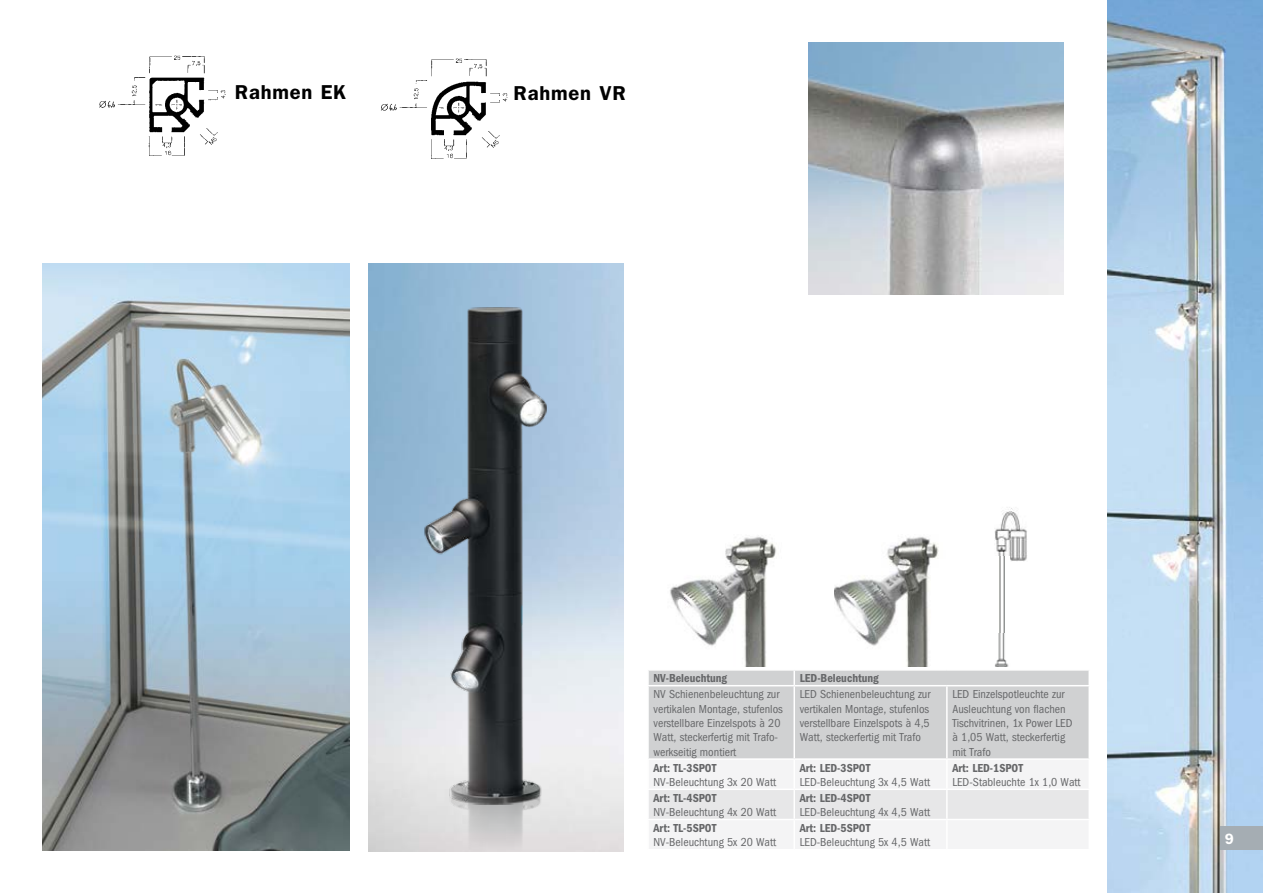
<style>
.page{position:relative;width:1263px;height:893px;background:#fff}
.page>*{position:absolute;margin:0;border:0;box-sizing:border-box;transform-origin:0 0}
.t1{font:600 20.25px "Franklin Gothic LT";letter-spacing:.04em;color:#000}
.t2{font:600 15px "Franklin Gothic LT";color:#fff}
.t3{font:condensed 12px/14.4px "Franklin Gothic LT";color:#666769}
.t4{font:600 condensed 12px "Franklin Gothic LT";color:#666769}
</style>
<div class="page">
<img style="left:43px;top:264px;width:306px;height:586px">
<img style="left:1108px;top:0;width:155px;height:893px">
<svg style="left:648px;top:671px;width:441px;height:178px"></svg>
<hr style="left:647px;top:686px;width:2px;height:72px;background:#fff">
<hr style="left:793px;top:686px;width:2px;height:72px;background:#fff">
<hr style="left:946px;top:686px;width:2px;height:72px;background:#fff">
<hr style="left:1088px;top:686px;width:2px;height:72px;background:#fff">
<hr style="left:647px;top:758px;width:147px;height:2px;background:#fff">
<hr style="left:647px;top:760px;width:2px;height:28px;background:#fff">
<hr style="left:794px;top:758px;width:153px;height:2px;background:#fff">
<hr style="left:793px;top:760px;width:2px;height:28px;background:#fff">
<hr style="left:947px;top:758px;width:143px;height:2px;background:#fff">
<hr style="left:946px;top:760px;width:2px;height:28px;background:#fff">
<hr style="left:1088px;top:760px;width:2px;height:28px;background:#fff">
<hr style="left:647px;top:788px;width:147px;height:2px;background:#fff">
<hr style="left:647px;top:790px;width:2px;height:29px;background:#fff">
<hr style="left:794px;top:788px;width:153px;height:2px;background:#fff">
<hr style="left:793px;top:790px;width:2px;height:29px;background:#fff">
<hr style="left:947px;top:788px;width:143px;height:2px;background:#fff">
<hr style="left:946px;top:790px;width:2px;height:29px;background:#fff">
<hr style="left:1088px;top:790px;width:2px;height:29px;background:#fff">
<hr style="left:647px;top:819px;width:147px;height:1px;background:#fff">
<hr style="left:647px;top:820px;width:2px;height:29px;background:#fff">
<hr style="left:794px;top:819px;width:153px;height:1px;background:#fff">
<hr style="left:793px;top:820px;width:2px;height:29px;background:#fff">
<hr style="left:947px;top:819px;width:143px;height:1px;background:#fff">
<hr style="left:946px;top:820px;width:2px;height:29px;background:#fff">
<hr style="left:1088px;top:820px;width:2px;height:29px;background:#fff">
<hr style="left:647px;top:685px;width:147px;height:1px;background:#fff">
<hr style="left:794px;top:685px;width:153px;height:1px;background:#fff">
<hr style="left:947px;top:685px;width:143px;height:1px;background:#fff">
<img style="left:670px;top:536px;width:106px;height:130px">
<img style="left:834px;top:537px;width:105px;height:129px">
<img style="left:995px;top:507px;width:32px;height:54px">
<img style="left:995px;top:633px;width:14px;height:33px">
<img style="left:995px;top:556px;width:14px;height:77px">
<img style="left:808px;top:43px;width:255px;height:252px">
<img style="left:99px;top:55px;width:127px;height:101px">
<img style="left:381px;top:58px;width:127px;height:101px">
<img style="left:385px;top:295px;width:220px;height:522px">
<div style="left:1220px;top:826px;width:43px;height:24px;background:#a5adb3"></div>
<h1 class="t1" style="left:235px;top:80px;width:113px">Rahmen EK</h1>
<h1 class="t1" style="left:513px;top:81px;width:114px">Rahmen VR</h1>
<p class="t4" style="left:653px;top:671px;width:75px">NV-Beleuchtung</p>
<p class="t4" style="left:800px;top:671px;width:80px">LED-Beleuchtung</p>
<p class="t3" style="left:653px;top:687px;width:131px">NV Schienenbeleuchtung zur vertikalen Montage, stufenlos verstellbare Einzelspots à 20<br>Watt, steckerfertig mit Trafo&shy;werkseitig montiert</p>
<p class="t3" style="left:800px;top:687px;width:132px;text-align:justify">LED Schienenbeleuchtung zur vertikalen Montage, stufenlos verstellbare Einzelspots à 4,5<br>Watt, steckerfertig mit Trafo</p>
<p class="t3" style="left:952px;top:687px;width:122px">LED Einzelspotleuchte zur<br>Ausleuchtung von flachen<br>Tischvitrinen, 1x Power LED à 1,05 Watt, steckerfertig mit Trafo</p>
<p class="t4" style="left:653px;top:761px;width:64px">Art: TL-3SPOT</p>
<p class="t3" style="left:653px;top:775px;width:124px">NV-Beleuchtung 3x 20 Watt</p>
<p class="t4" style="left:800px;top:761px;width:72px">Art: LED-3SPOT</p>
<p class="t3" style="left:800px;top:775px;width:132px">LED-Beleuchtung 3x 4,5 Watt</p>
<p class="t4" style="left:952px;top:761px;width:72px">Art: LED-1SPOT</p>
<p class="t3" style="left:952px;top:775px;width:130px">LED-Stableuchte 1x 1,0 Watt</p>
<p class="t4" style="left:653px;top:791px;width:64px">Art: TL-4SPOT</p>
<p class="t3" style="left:653px;top:805px;width:124px">NV-Beleuchtung 4x 20 Watt</p>
<p class="t4" style="left:653px;top:821px;width:64px">Art: TL-5SPOT</p>
<p class="t3" style="left:653px;top:835px;width:124px">NV-Beleuchtung 5x 20 Watt</p>
<p class="t4" style="left:800px;top:791px;width:72px">Art: LED-4SPOT</p>
<p class="t3" style="left:800px;top:805px;width:132px">LED-Beleuchtung 4x 4,5 Watt</p>
<p class="t4" style="left:800px;top:821px;width:72px">Art: LED-5SPOT</p>
<p class="t3" style="left:800px;top:835px;width:132px">LED-Beleuchtung 5x 4,5 Watt</p>
<p class="t2" style="left:1225px;top:830px;width:10px">9</p>
</div>
